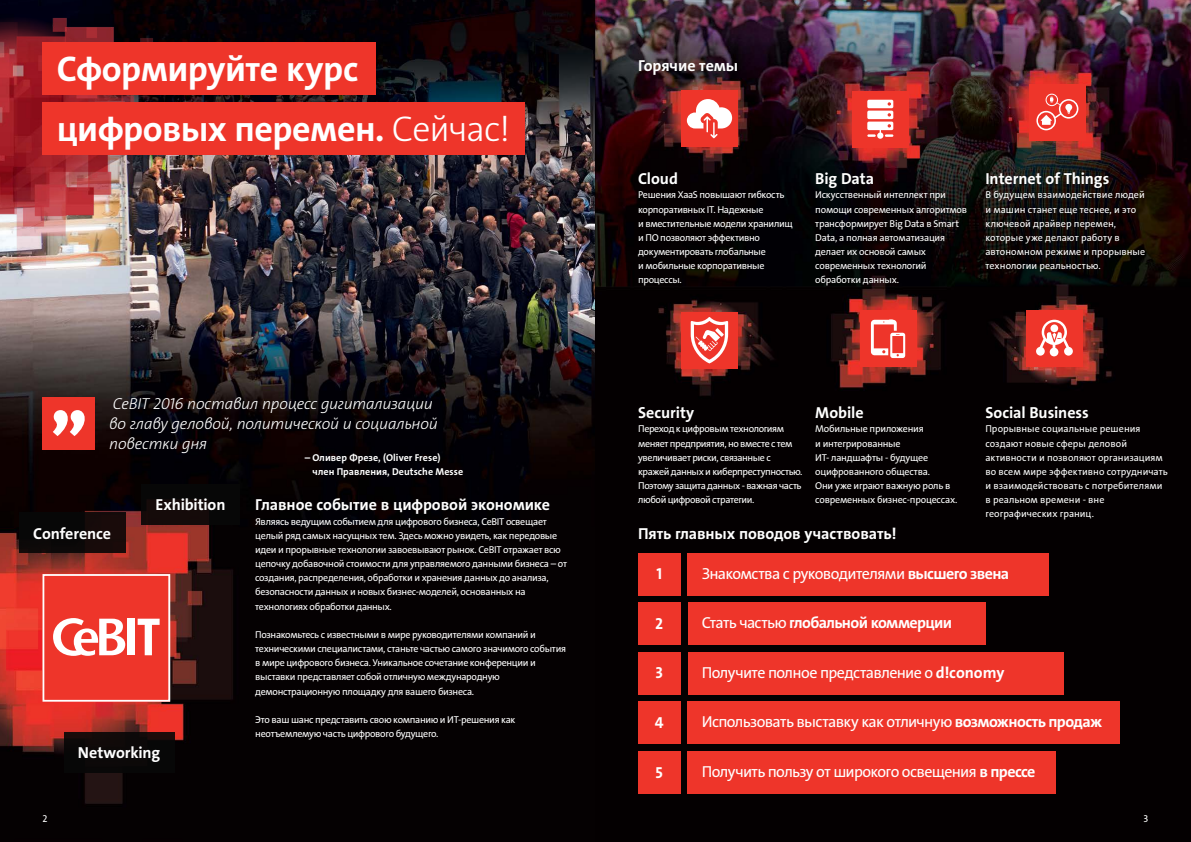
<style>
.page{position:relative;width:1191px;height:842px;background:#fff}
.page>*{position:absolute;margin:0;border:0;box-sizing:border-box;transform-origin:0 0}
.t1{font:36px/59.7px "The Sans LP7 Bld";letter-spacing:-.015em;color:#fff}
.t2{font:16px "The Sans LP7 Bld";letter-spacing:-.005em;color:#fff}
.t3{font:16px "The Sans LP5 Plain";letter-spacing:-.04em;color:#fff}
.t4{font:16px/20px "The Sans LP3 Lig IT";letter-spacing:-.015em;color:#fff}
.t5{font:16px "The Sans LP7 Bld";letter-spacing:-.04em;color:#fff}
.t6{font:10px/14.2px "The Sans LP5 Plain";letter-spacing:-.03em;color:#fff}
.t7{font:10px/14.2px "The Sans LP5 Plain";letter-spacing:.005em;color:#fff}
.t8{font:10px/14.2px "The Sans LP7 Bld";letter-spacing:.005em;color:#fff}
.s1{font-family:"The Sans LP3 Lig"}
.s2{font-family:"The Sans LP7 Bld"}
.s3{font-family:"The Sans LP5 Plain"}
</style>
<div class="page">
<img style="left:0;top:0;width:1191px;height:842px">
<img style="left:0;top:0;width:169px;height:283px">
<div style="left:43px;top:43px;width:333px;height:52px;background:#ee352a"></div>
<div style="left:43px;top:102px;width:481px;height:53px;background:#ee352a"></div>
<div style="left:638px;top:553px;width:42px;height:42px;background:#ee352a"></div>
<div style="left:638px;top:602px;width:42px;height:43px;background:#ee352a"></div>
<div style="left:638px;top:652px;width:42px;height:42px;background:#ee352a"></div>
<div style="left:638px;top:702px;width:42px;height:42px;background:#ee352a"></div>
<div style="left:638px;top:751px;width:42px;height:43px;background:#ee352a"></div>
<div style="left:687px;top:553px;width:362px;height:42px;background:#ee352a"></div>
<div style="left:687px;top:602px;width:298px;height:43px;background:#ee352a"></div>
<div style="left:687px;top:652px;width:376px;height:42px;background:#ee352a"></div>
<div style="left:687px;top:702px;width:433px;height:42px;background:#ee352a"></div>
<div style="left:687px;top:751px;width:369px;height:43px;background:#ee352a"></div>
<div style="left:43px;top:397px;width:52px;height:52px;background:#ee352a"></div>
<svg style="left:53px;top:410px;width:32px;height:26px"></svg>
<div style="left:681px;top:90px;width:57px;height:57px;background:#ee352a"></div>
<svg style="left:687px;top:99px;width:45px;height:39px"></svg>
<div style="left:852px;top:91px;width:56px;height:57px;background:#ee352a"></div>
<svg style="left:867px;top:100px;width:26px;height:39px"></svg>
<div style="left:1029px;top:84px;width:56px;height:56px;background:#ee352a"></div>
<svg style="left:1036px;top:94px;width:42px;height:36px"></svg>
<div style="left:681px;top:312px;width:57px;height:57px;background:#ee352a"></div>
<svg style="left:690px;top:317px;width:38px;height:46px"></svg>
<div style="left:859px;top:310px;width:57px;height:57px;background:#ee352a"></div>
<svg style="left:871px;top:319px;width:34px;height:39px"></svg>
<div style="left:1026px;top:310px;width:56px;height:56px;background:#ee352a"></div>
<svg style="left:1036px;top:320px;width:36px;height:36px"></svg>
<div style="left:43px;top:574px;width:127px;height:128px;background:#ee352a"></div>
<div style="left:127px;top:619px;width:8px;height:36px;background:#fff"></div>
<svg style="left:138px;top:619px;width:22px;height:36px"></svg>
<svg style="left:53px;top:618px;width:72px;height:38px"></svg>
<div style="left:43px;top:574px;width:127px;height:128px;border:2px solid #fff"></div>
<div style="left:141px;top:484px;width:99px;height:40px;background:linear-gradient(to right,#120a09,#080707)"></div>
<div style="left:19px;top:513px;width:106px;height:40px;background:linear-gradient(to right,#040707,#190b0a)"></div>
<div style="left:64px;top:732px;width:110px;height:40px;background:linear-gradient(to bottom,#130a09,#060707)"></div>
<h1 class="t1" style="left:57px;top:39px;width:455px">Сформируйте курс цифровых перемен. <span class="s1">Сейчас!</span></h1>
<h2 class="t4" style="left:109px;top:394px;width:330px">CeBIT 2016 поставил процесс дигитализации во главу деловой, политической и социальной повестки дня</h2>
<p class="t8" style="left:312px;top:450px;width:152px;text-indent:-8px">– Оливер Фрезе, (Oliver Frese) член Правления, Deutsche Messe</p>
<h2 class="t2" style="left:255px;top:495px;width:296px">Главное событие в цифровой экономике</h2>
<p class="t6" style="left:255px;top:514px;width:313px">Являясь ведущим событием для цифрового бизнеса, CeBIT освещает целый ряд самых насущных тем. Здесь можно увидеть, как передовые идеи и прорывные технологии завоевывают рынок. CeBIT отражает всю цепочку добавочной стоимости для управляемого данными бизнеса – от создания, распределения, обработки и хранения данных до анализа, безопасности данных и новых бизнес-моделей, основанных на технологиях обработки данных.</p>
<p class="t6" style="left:255px;top:627px;width:312px">Познакомьтесь с известными в мире руководителями компаний и техническими специалистами, станьте частью самого значимого события в мире цифрового бизнеса. Уникальное сочетание конференции и выставки представляет собой отличную международную демонстрационную площадку для вашего бизнеса.</p>
<p class="t6" style="left:255px;top:712px;width:262px">Это ваш шанс представить свою компанию и ИТ-решения как неотъемлемую часть цифрового будущего.</p>
<h2 class="t2" style="left:156px;top:495px;width:71px">Exhibition</h2>
<h2 class="t2" style="left:33px;top:523px;width:79px">Conference</h2>
<h2 class="t2" style="left:78px;top:743px;width:84px">Networking</h2>
<h2 class="t2" style="left:638px;top:55px;width:102px">Горячие темы</h2>
<h2 class="t2" style="left:638px;top:169px;width:41px">Cloud</h2>
<p class="t6" style="left:638px;top:188px;width:156px">Решения XaaS повышают гибкость корпоративных IT. Надежные<br>и вместительные модели хранилищ и ПО позволяют эффективно документировать глобальные<br>и мобильные корпоративные процессы.</p>
<h2 class="t2" style="left:815px;top:169px;width:60px">Big Data</h2>
<p class="t6" style="left:815px;top:188px;width:153px">Искусственный интеллект при помощи современных алгоритмов трансформирует Big Data в Smart<br>Data, а полная автоматизация делает их основой самых современных технологий обработки данных.</p>
<h2 class="t2" style="left:985px;top:169px;width:125px">Internet of Things</h2>
<p class="t7" style="left:985px;top:188px;width:161px">В будущем взаимодействие людей и машин станет еще теснее, и это ключевой драйвер перемен, которые уже делают работу в автономном режиме и прорывные технологии реальностью.</p>
<h2 class="t2" style="left:638px;top:402px;width:58px">Security</h2>
<p class="t6" style="left:638px;top:422px;width:166px">Переход к цифровым технологиям меняет предприятия, но вместе с тем увеличивает риски, связанные с кражей данных и киберпреступностью.<br>Поэтому защита данных - важная часть любой цифровой стратегии.</p>
<h2 class="t2" style="left:815px;top:402px;width:50px">Mobile</h2>
<p class="t6" style="left:815px;top:422px;width:144px">Мобильные приложения<br>и интегрированные<br>ИТ- ландшафты - будущее оцифрованного общества.<br>Они уже играют важную роль в современных бизнес-процессах.</p>
<h2 class="t2" style="left:638px;top:523px;width:260px">Пять главных поводов участвовать!</h2>
<h2 class="t2" style="left:985px;top:402px;width:105px">Social Business</h2>
<p class="t7" style="left:985px;top:422px;width:184px">Прорывные социальные решения создают новые сферы деловой активности и позволяют организациям во всем мире эффективно сотрудничать и взаимодействовать с потребителями в реальном времени - вне географических границ.</p>
<h2 class="t2" style="left:656px;top:563px;width:7px">1</h2>
<h2 class="t2" style="left:655px;top:613px;width:9px">2</h2>
<h2 class="t2" style="left:655px;top:663px;width:9px">3</h2>
<h2 class="t2" style="left:655px;top:712px;width:10px">4</h2>
<h2 class="t2" style="left:655px;top:762px;width:9px">5</h2>
<h2 class="t3" style="left:702px;top:563px;width:309px">Знакомства с руководителями <span class="s2">высшего звена</span></h2>
<h2 class="t5" style="left:702px;top:612px;width:252px"><span class="s3">Стать частью</span> глобальной коммерции</h2>
<h2 class="t3" style="left:702px;top:662px;width:304px">Получите полное представление о <span class="s2">d!conomy</span></h2>
<h2 class="t3" style="left:702px;top:712px;width:402px">Использовать выставку как отличную <span class="s2">возможность продаж</span></h2>
<h2 class="t3" style="left:702px;top:761px;width:335px">Получить пользу от широкого освещения <span class="s2">в прессе</span></h2>
<p class="t6" style="left:43px;top:812px;width:7px">2</p>
<p class="t6" style="left:1143px;top:812px;width:6px">3</p>
</div>
